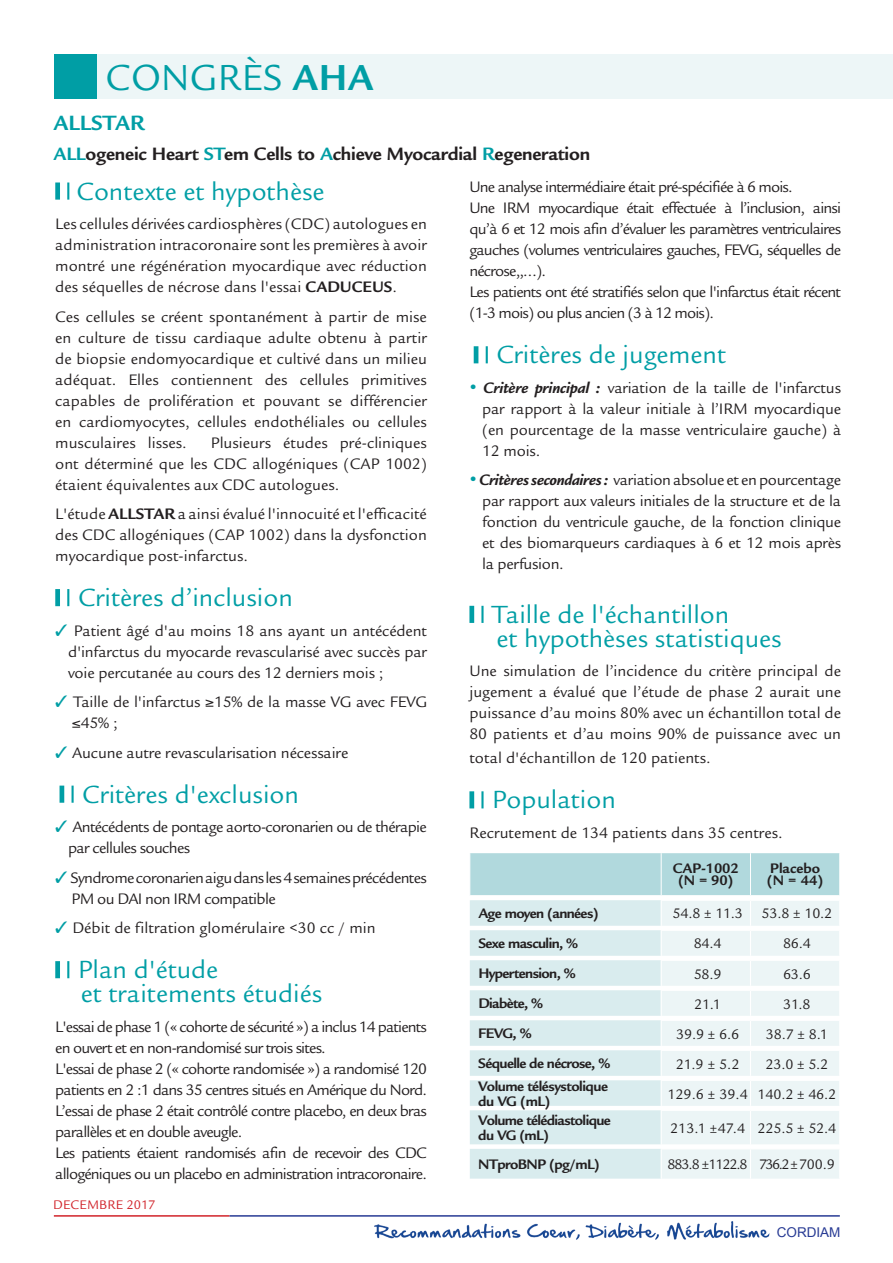
<style>
.page{position:relative;width:893px;height:1263px;background:#fff}
.page>*{position:absolute;margin:0;border:0;box-sizing:border-box;transform-origin:0 0}
.t1{font:39.3px "Legacy Sans";letter-spacing:.015em;color:#009ea5}
.t2{font:27px/24px "Legacy Sans";color:#009ea5}
.t3{font:700 22.5px "Legacy Sans";color:#009ea5}
.t4{font:700 19.5px "Legacy Sans";letter-spacing:-.01em;color:#231f20}
.t5{font:16.5px/21px "Legacy Sans";letter-spacing:-.04em;color:#231f20;text-align:justify}
.t6{font:16.5px "Legacy Sans";color:#231f20}
.t7{font:16.5px/21px "Legacy Sans";letter-spacing:-.01em;color:#231f20}
.t8{font:700 15px/15px "Legacy Sans";letter-spacing:-.04em;color:#231f20}
.t9{font:15px "Legacy Sans";letter-spacing:-.01em;color:#231f20}
.t10{font:15px "Legacy Sans";letter-spacing:-.07em;color:#231f20}
.t11{font:700 15px/12px "Legacy Sans";letter-spacing:-.01em;color:#231f20;text-align:center}
.t12{font:700 15px/12px "Legacy Sans";color:#231f20}
.t13{font:13.5px "Legacy Sans";letter-spacing:.015em;color:#d1232a}
.t14{font:13.5px "Arial";color:#283b94}
.s1{font-weight:700}
.s2{color:#009ea5}
.s3{font-weight:700;font-style:italic}
</style>
<div class="page">
<hr style="left:54px;top:1215px;width:176px;height:2px;background:#d1232a">
<img style="left:374px;top:1221px;width:395px;height:19px">
<hr style="left:230px;top:1215px;width:610px;height:2px;background:#283b94">
<div style="left:96px;top:54px;width:797px;height:45px;background:#edf6f7"></div>
<svg style="left:55px;top:182px;width:14px;height:18px"></svg>
<svg style="left:55px;top:589px;width:14px;height:17px"></svg>
<svg style="left:60px;top:786px;width:14px;height:17px"></svg>
<svg style="left:55px;top:961px;width:14px;height:17px"></svg>
<svg style="left:474px;top:346px;width:14px;height:17px"></svg>
<svg style="left:469px;top:606px;width:15px;height:17px"></svg>
<svg style="left:469px;top:791px;width:15px;height:17px"></svg>
<svg style="left:470px;top:1110px;width:191px;height:68px;background:#dbedef"></svg>
<div style="left:662px;top:1111px;width:177px;height:67px;background:#ecf5f6"></div>
<hr style="left:661px;top:1148px;width:89px;height:1px;background:#fff">
<hr style="left:750px;top:1148px;width:90px;height:1px;background:#fff">
<hr style="left:750px;top:1111px;width:1px;height:33px;background:#fff">
<svg style="left:750px;top:1144px;width:1px;height:34px"></svg>
<svg style="left:470px;top:853px;width:369px;height:253px;background:#ddeef0"></svg>
<hr style="left:661px;top:853px;width:1px;height:42px;background:#fff">
<hr style="left:750px;top:853px;width:1px;height:42px;background:#fff">
<hr style="left:469px;top:895px;width:192px;height:1px;background:#fff">
<hr style="left:661px;top:895px;width:89px;height:1px;background:#fff">
<hr style="left:750px;top:895px;width:90px;height:1px;background:#fff">
<div style="left:54px;top:54px;width:43px;height:45px;background:#009ea5"></div>
<h1 class="t1" style="left:106px;top:55px;width:270px">CONGRÈS <span class="s1">AHA</span></h1>
<h3 class="t3" style="left:54px;top:110px;width:93px">ALLSTAR</h3>
<p class="t4" style="left:54px;top:143px;width:538px"><span class="s2">ALL</span>ogeneic Heart <span class="s2">ST</span>em Cells to <span class="s2">A</span>chieve Myocardial <span class="s2">R</span>egeneration</p>
<h2 class="t2" style="left:76px;top:179px;width:250px">Contexte et hypothèse</h2>
<p class="t5" style="left:55px;top:214px;width:373px">Les cellules dérivées cardiosphères (CDC) autologues en administration intracoronaire sont les premières à avoir montré une régénération myocardique avec réduction des séquelles de nécrose dans l'essai <span class="s1">CADUCEUS</span>.</p>
<p class="t5" style="left:55px;top:306px;width:373px">Ces cellules se créent spontanément à partir de mise en culture de tissu cardiaque adulte obtenu à partir de biopsie endomyocardique et cultivé dans un milieu adéquat. Elles contiennent des cellules primitives capables de prolifération et pouvant se différencier en cardiomyocytes, cellules endothéliales ou cellules musculaires lisses.</p>
<p class="t5" style="left:469px;top:177px;width:373px;text-align:left">Une analyse intermédiaire était pré-spécifiée à 6 mois.<br>Une IRM myocardique était effectuée à l’inclusion, ainsi qu’à 6 et 12 mois afin d’évaluer les paramètres ventriculaires gauches (volumes ventriculaires gauches, FEVG, séquelles de nécrose,,…).<br>Les patients ont été stratifiés selon que l'infarctus était récent (1-3 mois) ou plus ancien (3 à 12 mois).</p>
<h2 class="t2" style="left:496px;top:343px;width:231px">Critères de jugement</h2>
<p class="t5" style="left:482px;top:377px;width:360px;text-indent:-13px"><span class="s2">•</span> <span class="s3">Critère principal :</span> variation de la taille de l'infarctus par rapport à la valeur initiale à l’IRM myocardique (en pourcentage de la masse ventriculaire gauche) à 12 mois.</p>
<p class="t5" style="left:482px;top:470px;width:360px;text-indent:-13px"><span class="s2">•</span> <span class="s3">Critères secondaires :</span> variation absolue et en pourcentage par rapport aux valeurs initiales de la structure et de la fonction du ventricule gauche, de la fonction clinique et des biomarqueurs cardiaques à 6 et 12 mois après la perfusion.</p>
<h2 class="t2" style="left:492px;top:603px;width:291px">Taille de l'échantillon<br>et hypothèses statistiques</h2>
<p class="t5" style="left:469px;top:661px;width:373px">Une simulation de l’incidence du critère principal de jugement a évalué que l’étude de phase 2 aurait une puissance d’au moins 80% avec un échantillon total de 80 patients et d’au moins 90% de puissance avec un</p>
<p class="t6" style="left:469px;top:749px;width:243px">total d'échantillon de 120 patients.</p>
<h2 class="t2" style="left:492px;top:788px;width:125px">Population</h2>
<p class="t6" style="left:469px;top:823px;width:315px">Recrutement de 134 patients dans 35 centres.</p>
<p class="t11" style="left:673px;top:863px;width:67px">CAP-1002 (N = 90)</p>
<p class="t12" style="left:767px;top:863px;width:58px">Placebo (N = 44)</p>
<p class="t8" style="left:478px;top:906px;width:122px">Age moyen (années)</p>
<p class="t9" style="left:672px;top:905px;width:72px">54.8 ± 11.3</p>
<p class="t9" style="left:762px;top:905px;width:72px">53.8 ± 10.2</p>
<p class="t8" style="left:478px;top:936px;width:101px">Sexe masculin, %</p>
<p class="t9" style="left:694px;top:935px;width:29px">84.4</p>
<p class="t9" style="left:783px;top:935px;width:29px">86.4</p>
<p class="t8" style="left:478px;top:966px;width:99px">Hypertension, %</p>
<p class="t9" style="left:694px;top:965px;width:29px">58.9</p>
<p class="t9" style="left:783px;top:965px;width:29px">63.6</p>
<p class="t8" style="left:478px;top:996px;width:66px">Diabète, %</p>
<p class="t9" style="left:694px;top:995px;width:28px">21.1</p>
<p class="t9" style="left:783px;top:995px;width:29px">31.8</p>
<p class="t8" style="left:478px;top:1026px;width:55px">FEVG, %</p>
<p class="t9" style="left:676px;top:1025px;width:64px">39.9 ± 6.6</p>
<p class="t9" style="left:766px;top:1025px;width:64px">38.7 ± 8.1</p>
<p class="t8" style="left:478px;top:1056px;width:134px">Séquelle de nécrose, %</p>
<p class="t9" style="left:676px;top:1055px;width:65px">21.9 ± 5.2</p>
<p class="t9" style="left:765px;top:1055px;width:64px">23.0 ± 5.2</p>
<p class="t8" style="left:478px;top:1079px;width:131px">Volume télésystolique du VG (mL)</p>
<p class="t9" style="left:667px;top:1085px;width:170px">129.6 ± 39.4 140.2 ± 46.2</p>
<p class="t8" style="left:478px;top:1113px;width:134px">Volume télédiastolique du VG (mL)</p>
<p class="t9" style="left:670px;top:1120px;width:168px">213.1 ±47.4 225.5 ± 52.4</p>
<p class="t8" style="left:478px;top:1157px;width:123px">NTproBNP (pg/mL)</p>
<p class="t10" style="left:668px;top:1156px;width:169px">883.8 ±1122.8 736.2 ± 700.9</p>
<p class="t5" style="left:55px;top:432px;width:373px;text-indent:156px">Plusieurs études pré-cliniques ont déterminé que les CDC allogéniques (CAP 1002) étaient équivalentes aux CDC autologues.</p>
<p class="t5" style="left:55px;top:504px;width:373px">L'étude <span class="s1">ALLSTAR</span> a ainsi évalué l'innocuité et l'efficacité des CDC allogéniques (CAP 1002) dans la dysfonction myocardique post-infarctus.</p>
<h2 class="t2" style="left:78px;top:586px;width:216px">Critères d’inclusion</h2>
<p class="t5" style="left:68px;top:620px;width:360px;text-indent:-13px"><span class="s2">✓</span> Patient âgé d'au moins 18 ans ayant un antécédent d'infarctus du myocarde revascularisé avec succès par voie percutanée au cours des 12 derniers mois ;</p>
<p class="t7" style="left:72px;top:692px;width:356px;text-indent:-17px"><span class="s2">✓</span> Taille de l'infarctus ≥15% de la masse VG avec FEVG ≤45% ;</p>
<p class="t7" style="left:55px;top:742px;width:295px"><span class="s2">✓</span> Aucune autre revascularisation nécessaire</p>
<h2 class="t2" style="left:82px;top:782px;width:218px">Critères d'exclusion</h2>
<p class="t5" style="left:68px;top:817px;width:360px;text-indent:-13px"><span class="s2">✓</span> Antécédents de pontage aorto-coronarien ou de thérapie par cellules souches</p>
<p class="t5" style="left:72px;top:867px;width:357px;text-indent:-16px"><span class="s2">✓</span> Syndrome coronarien aigu dans les 4 semaines précédentes<br>PM ou DAI non IRM compatible</p>
<p class="t6" style="left:55px;top:919px;width:322px"><span class="s2">✓</span> Débit de filtration glomérulaire &lt;30 cc / min</p>
<h2 class="t2" style="left:78px;top:958px;width:246px">Plan d'étude<br>et traitements étudiés</h2>
<p class="t5" style="left:55px;top:1016px;width:373px;text-align:left">L'essai de phase 1 (« cohorte de sécurité ») a inclus 14 patients en ouvert et en non-randomisé sur trois sites.<br>L'essai de phase 2 (« cohorte randomisée ») a randomisé 120 patients en 2 :1 dans 35 centres situés en Amérique du Nord.<br>L’essai de phase 2 était contrôlé contre placebo, en deux bras parallèles et en double aveugle.<br>Les patients étaient randomisés afin de recevoir des CDC allogéniques ou un placebo en administration intracoronaire.</p>
<p class="t13" style="left:53px;top:1197px;width:104px">DECEMBRE 2017</p>
<p class="t14" style="left:777px;top:1224px;width:65px">CORDIAM</p>
</div>
